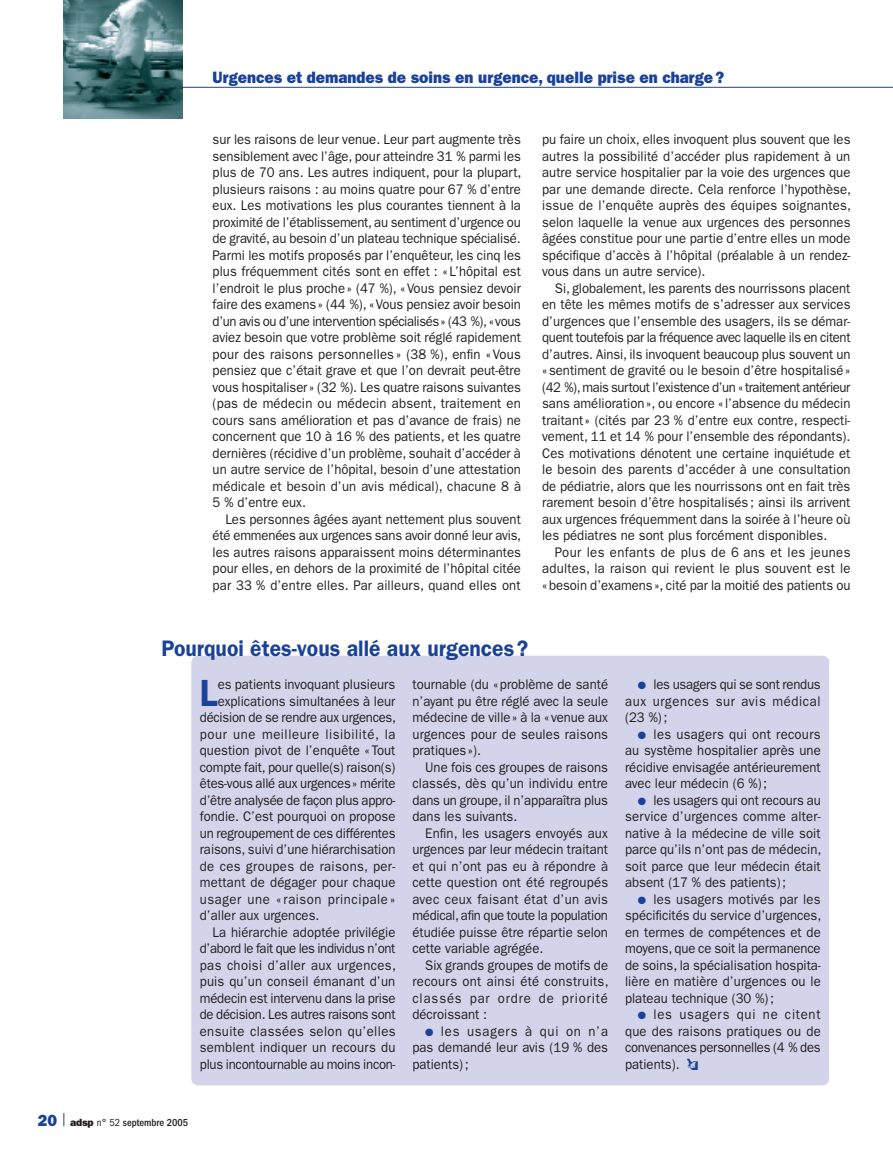
<style>
.page{position:relative;width:893px;height:1149px;background:#fff}
.page>*{position:absolute;margin:0;border:0;box-sizing:border-box;transform-origin:0 0}
.t1{font:600 37.95px "ITC Franklin Gothic Std";color:#1b4299;scale:.94 1}
.t2{font:600 22.5px "ITC Franklin Gothic Std";color:#1b4299;scale:.94 1}
.t3{font:16.5px "ITC Franklin Gothic Std Hvy";color:#1b4299;scale:.94 1}
.t4{font:13.95px/16.5px "ITC Franklin Gothic Std";color:#231f20;text-align:justify;scale:.94 1}
.t5{font:13.95px "ITC Franklin Gothic Std";letter-spacing:-.02em;color:#231f20;scale:.94 1}
.t6{font:13.95px "ITC Franklin Gothic Std";letter-spacing:.04em;color:#231f20;scale:.94 1}
.t7{font:13.95px "ITC Franklin Gothic Std";letter-spacing:.025em;color:#231f20;scale:.94 1}
.t8{font:13.95px "ITC Franklin Gothic Std";letter-spacing:-.025em;color:#231f20;scale:.94 1}
.t9{font:13.95px "ITC Franklin Gothic Std";letter-spacing:.03em;color:#231f20;scale:.94 1}
.t10{font:500 condensed 10.5px "ITC Franklin Gothic Std";color:#231f20}
.t11{font:10.5px "Zapf Dingbats Std";color:#1b4299}
.s1{font-family:"ITC Franklin Gothic Std Hvy";font-weight:400;font-stretch:normal;font-size:16.2px;color:#1b4299}
.s2{font-family:"ITC Franklin Gothic Std Hvy";font-weight:400;font-stretch:normal}
.s3{font-weight:400}
.s4{font-family:"Ph Fpictos";font-weight:600;font-size:15px;color:#1b4299}
</style>
<div class="page">
<hr style="left:142px;top:87px;width:751px;height:1px;background:#1b4299">
<svg style="left:64px;top:1113px;width:1px;height:12px"></svg>
<img style="left:64px;top:0;width:119px;height:119px">
<div style="left:191px;top:655px;width:638px;height:429px;background:#d3d4ea;border-radius:7px"></div>
<p class="t3" style="left:213px;top:68px;width:546px">Urgences et demandes de soins en urgence, quelle prise en charge?</p>
<p class="t4" style="left:213px;top:131px;width:330px">sur les raisons de leur venue. Leur part augmente très sensiblement avec l’âge, pour atteindre 31 % parmi les plus de 70 ans. Les autres indiquent, pour la plupart, plusieurs raisons : au moins quatre pour 67 % d’entre eux. Les motivations les plus courantes tiennent à la proximité de l’établissement, au sentiment d’urgence ou de gravité, au besoin d’un plateau technique spécialisé.<br>Parmi les motifs proposés par l’enquêteur, les cinq les plus fréquemment cités sont en effet : « L’hôpital est l’endroit le plus proche» (47 %), «Vous pensiez devoir faire des examens» (44 %), «Vous pensiez avoir besoin d’un avis ou d’une intervention spécialisés» (43 %), «vous aviez besoin que votre problème soit réglé rapidement pour des raisons personnelles » (38 %), enfin « Vous pensiez que c’était grave et que l’on devrait peut-être vous hospitaliser » (32 %). Les quatre raisons suivantes (pas de médecin ou médecin absent, traitement en cours sans amélioration et pas d’avance de frais) ne concernent que 10 à 16 % des patients, et les quatre dernières (récidive d’un problème, souhait d’accéder à un autre service de l’hôpital, besoin d’une attestation médicale et besoin d’un avis médical), chacune 8 à 5 % d’entre eux.</p>
<p class="t4" style="left:213px;top:511px;width:330px;text-indent:13px">Les personnes âgées ayant nettement plus souvent été emmenées aux urgences sans avoir donné leur avis, les autres raisons apparaissent moins déterminantes pour elles, en dehors de la proximité de l’hôpital citée par 33 % d’entre elles. Par ailleurs, quand elles ont</p>
<p class="t4" style="left:542px;top:131px;width:330px">pu faire un choix, elles invoquent plus souvent que les autres la possibilité d’accéder plus rapidement à un autre service hospitalier par la voie des urgences que par une demande directe. Cela renforce l’hypothèse, issue de l’enquête auprès des équipes soignantes, selon laquelle la venue aux urgences des personnes âgées constitue pour une partie d’entre elles un mode spécifique d’accès à l’hôpital (préalable à un rendez&shy;vous dans un autre service).</p>
<p class="t4" style="left:542px;top:280px;width:330px;text-indent:13px">Si, globalement, les parents des nourrissons placent en tête les mêmes motifs de s’adresser aux services d’urgences que l’ensemble des usagers, ils se démar&shy;quent toutefois par la fréquence avec laquelle ils en citent d’autres. Ainsi, ils invoquent beaucoup plus souvent un «sentiment de gravité ou le besoin d’être hospitalisé» (42 %), mais surtout l’existence d’un « traitement antérieur sans amélioration», ou encore « l’absence du médecin traitant » (cités par 23 % d’entre eux contre, respecti&shy;vement, 11 et 14 % pour l’ensemble des répondants).<br>Ces motivations dénotent une certaine inquiétude et le besoin des parents d’accéder à une consultation de pédiatrie, alors que les nourrissons ont en fait très rarement besoin d’être hospitalisés; ainsi ils arrivent aux urgences fréquemment dans la soirée à l’heure où les pédiatres ne sont plus forcément disponibles.</p>
<p class="t4" style="left:542px;top:544px;width:329px;text-indent:13px">Pour les enfants de plus de 6 ans et les jeunes adultes, la raison qui revient le plus souvent est le «besoin d’examens», cité par la moitié des patients ou</p>
<h2 class="t2" style="left:162px;top:634px;width:392px">Pourquoi êtes-vous allé aux urgences?</h2>
<h1 class="t1" style="left:200px;top:670px;width:21px">L</h1>
<p class="t4" style="left:218px;top:676px;width:190px">es patients invoquant plusieurs</p>
<p class="t4" style="left:412px;top:676px;width:210px">tournable (du «problème de santé n’ayant pu être réglé avec la seule médecine de ville» à la « venue aux urgences pour de seules raisons pratiques»).</p>
<p class="t4" style="left:412px;top:758px;width:210px;text-indent:13px">Une fois ces groupes de raisons classés, dès qu’un individu entre dans un groupe, il n’apparaîtra plus dans les suivants.</p>
<p class="t4" style="left:412px;top:824px;width:210px;text-indent:13px">Enfin, les usagers envoyés aux urgences par leur médecin traitant et qui n’ont pas eu à répondre à cette question ont été regroupés avec ceux faisant état d’un avis médical, afin que toute la population étudiée puisse être répartie selon cette variable agrégée.</p>
<p class="t4" style="left:412px;top:956px;width:210px;text-indent:13px">Six grands groupes de motifs de recours ont ainsi été construits, classés par ordre de priorité décroissant :</p>
<p class="t4" style="left:412px;top:1022px;width:210px;text-indent:28px">les usagers à qui on n’a pas demandé leur avis (19 % des patients);</p>
<p class="t4" style="left:218px;top:692px;width:191px">explications simultanées à leur</p>
<p class="t5" style="left:200px;top:709px;width:210px">décision de se rendre aux urgences,</p>
<p class="t6" style="left:200px;top:725px;width:210px">pour une meilleure lisibilité, la</p>
<p class="t4" style="left:200px;top:742px;width:210px">question pivot de l’enquête « Tout</p>
<p class="t4" style="left:200px;top:758px;width:209px">compte fait, pour quelle(s) raison(s)</p>
<p class="t4" style="left:200px;top:775px;width:210px">êtes-vous allé aux urgences» mérite</p>
<p class="t5" style="left:200px;top:791px;width:210px">d’être analysée de façon plus appro-</p>
<p class="t4" style="left:200px;top:808px;width:210px">fondie. C’est pourquoi on propose</p>
<p class="t4" style="left:200px;top:824px;width:210px">un regroupement de ces différentes</p>
<p class="t4" style="left:200px;top:841px;width:210px">raisons, suivi d’une hiérarchisation</p>
<p class="t7" style="left:200px;top:857px;width:210px">de ces groupes de raisons, per-</p>
<p class="t4" style="left:200px;top:874px;width:210px">mettant de dégager pour chaque</p>
<p class="t6" style="left:200px;top:890px;width:210px">usager une « raison principale »</p>
<p class="t4" style="left:200px;top:907px;width:129px">d’aller aux urgences.</p>
<p class="t4" style="left:213px;top:923px;width:196px">La hiérarchie adoptée privilégie</p>
<p class="t8" style="left:200px;top:940px;width:210px">d’abord le fait que les individus n’ont</p>
<p class="t7" style="left:200px;top:956px;width:210px">pas choisi d’aller aux urgences,</p>
<p class="t4" style="left:200px;top:973px;width:209px">puis qu’un conseil émanant d’un</p>
<p class="t4" style="left:200px;top:989px;width:210px">médecin est intervenu dans la prise</p>
<p class="t5" style="left:200px;top:1006px;width:210px">de décision. Les autres raisons sont</p>
<p class="t9" style="left:200px;top:1022px;width:210px">ensuite classées selon qu’elles</p>
<p class="t4" style="left:200px;top:1039px;width:210px">semblent indiquer un recours du</p>
<p class="t5" style="left:200px;top:1055px;width:210px">plus incontournable au moins incon-</p>
<p class="t11" style="left:425px;top:1026px;width:10px">●</p>
<p class="t10" style="left:38px;top:1115px;width:152px"><span class="s1">20</span> <span class="s2">adsp</span> <span class="s3">n° 52</span> septembre 2005</p>
<p class="t4" style="left:625px;top:676px;width:210px;text-indent:28px">les usagers qui se sont rendus aux urgences sur avis médical (23 %);</p>
<p class="t4" style="left:625px;top:725px;width:210px;text-indent:28px">les usagers qui ont recours au système hospitalier après une récidive envisagée antérieurement avec leur médecin (6 %);</p>
<p class="t4" style="left:625px;top:791px;width:210px;text-indent:28px">les usagers qui ont recours au service d’urgences comme alter&shy;native à la médecine de ville soit parce qu’ils n’ont pas de médecin, soit parce que leur médecin était absent (17 % des patients);</p>
<p class="t4" style="left:625px;top:890px;width:210px;text-indent:28px">les usagers motivés par les spécificités du service d’urgences, en termes de compétences et de moyens, que ce soit la permanence de soins, la spécialisation hospita&shy;lière en matière d’urgences ou le plateau technique (30 %);</p>
<p class="t4" style="left:625px;top:1006px;width:210px;text-indent:28px">les usagers qui ne citent que des raisons pratiques ou de convenances personnelles (4 % des patients). <span class="s4">O</span></p>
<p class="t11" style="left:638px;top:680px;width:10px">●</p>
<p class="t11" style="left:638px;top:729px;width:10px">●</p>
<p class="t11" style="left:638px;top:795px;width:10px">●</p>
<p class="t11" style="left:638px;top:894px;width:10px">●</p>
<p class="t11" style="left:638px;top:1010px;width:10px">●</p>
</div>
